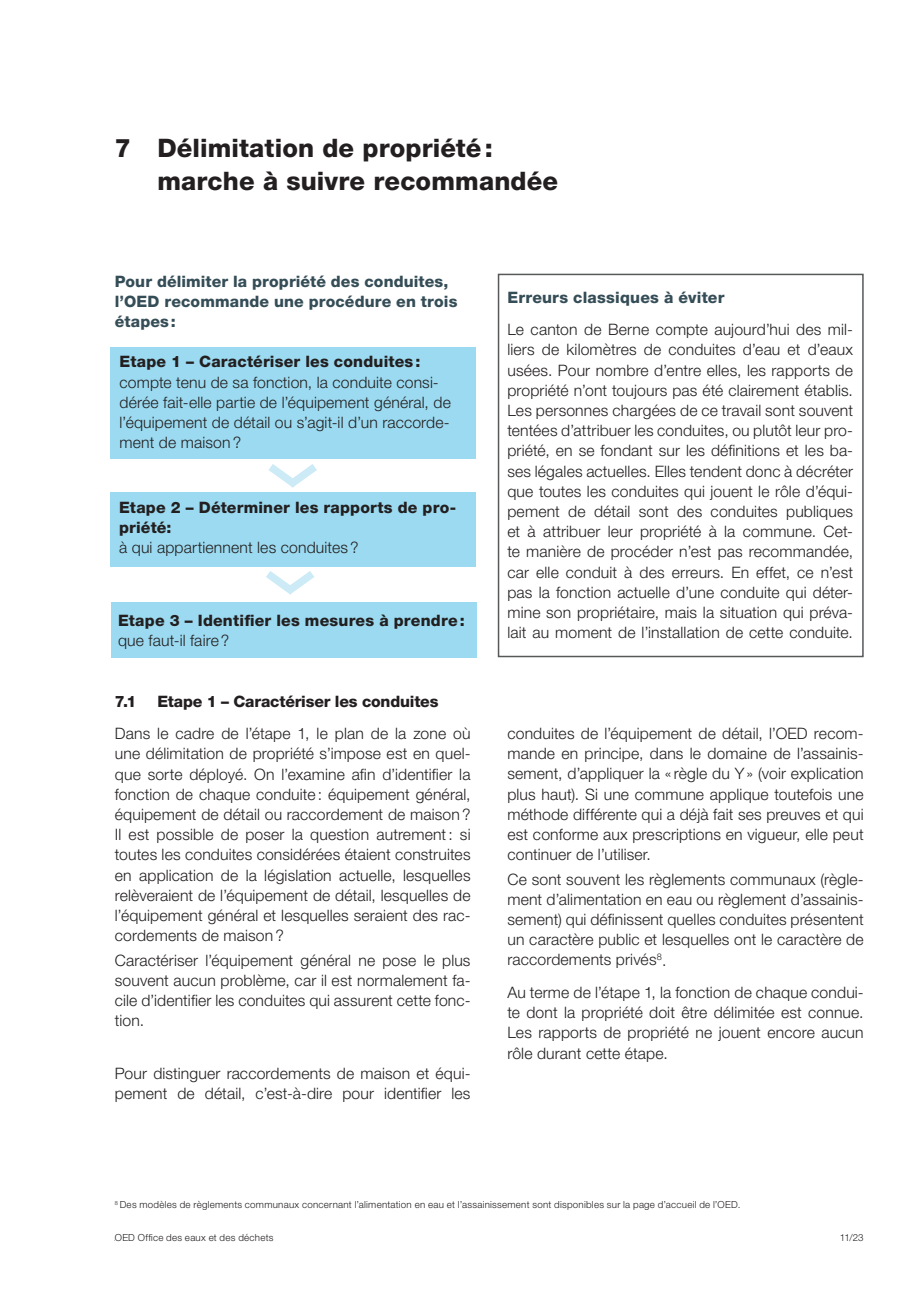
<style>
.page{position:relative;width:919px;height:1289px;background:#fff}
.page>*{position:absolute;margin:0;border:0;box-sizing:border-box;transform-origin:0 0}
.t1{font:800 25.5px/32.2px "Helvetica Neue LT Std";letter-spacing:.005em;color:#231f20}
.t2{font:300 15.75px/20.2px "Helvetica Neue LT Std";letter-spacing:.01em;color:#231f20;text-align:justify}
.t3{font:800 15.75px/20.2px "Helvetica Neue LT Std";letter-spacing:.01em;color:#231f20}
.t4{font:800 15.75px/20.2px "Helvetica Neue LT Std";letter-spacing:.01em;color:#354d57}
.t5{font:800 15.75px "Helvetica Neue LT Std";letter-spacing:-.01em;color:#231f20}
.t6{font:300 9.75px "Helvetica Neue LT Std";letter-spacing:.025em;color:#231f20}
</style>
<div class="page">
<div style="left:110px;top:492px;width:365px;height:74px;background:#9bdaf0"></div>
<div style="left:110px;top:347px;width:365px;height:112px;background:#9bdaf0"></div>
<div style="left:111px;top:601px;width:365px;height:56px;background:#9bdaf0"></div>
<div style="left:497px;top:274px;width:366px;height:383px;border:2px solid #57585a"></div>
<svg style="left:269px;top:464px;width:48px;height:24px"></svg>
<svg style="left:257px;top:566px;width:65px;height:36px"></svg>
<h1 class="t1" style="left:157px;top:132px;width:402px;text-indent:-43px">7 Délimitation de propriété : marche à suivre recommandée</h1>
<p class="t4" style="left:115px;top:271px;width:344px">Pour délimiter la propriété des conduites, l’OED recommande une procédure en trois étapes :</p>
<p class="t3" style="left:119px;top:352px;width:302px">Etape 1 – Caractériser les conduites :</p>
<p class="t2" style="left:119px;top:371px;width:333px;text-align:left">compte tenu de sa fonction, la conduite consi&shy;dérée fait-elle partie de l’équipement général, de l’équipement de détail ou s’agit-il d’un raccorde&shy;ment de maison ?</p>
<p class="t3" style="left:119px;top:497px;width:338px">Etape 2 – Déterminer les rapports de pro&shy;priété:</p>
<p class="t2" style="left:119px;top:537px;width:241px">à qui appartiennent les conduites ?</p>
<p class="t3" style="left:118px;top:610px;width:348px">Etape 3 – Identifier les mesures à prendre :</p>
<p class="t2" style="left:118px;top:630px;width:113px">que faut-il faire ?</p>
<p class="t3" style="left:115px;top:691px;width:23px">7.1</p>
<p class="t5" style="left:157px;top:692px;width:282px">Etape 1 – Caractériser les conduites</p>
<p class="t2" style="left:115px;top:723px;width:357px">Dans le cadre de l’étape 1, le plan de la zone où une délimitation de propriété s’impose est en quel&shy;que sorte déployé. On l’examine afin d’identifier la fonction de chaque conduite : équipement général, équipement de détail ou raccordement de maison ?<br>Il est possible de poser la question autrement : si toutes les conduites considérées étaient construites en application de la législation actuelle, lesquelles relèveraient de l’équipement de détail, lesquelles de l’équipement général et lesquelles seraient des rac&shy;cordements de maison ?</p>
<p class="t2" style="left:115px;top:949px;width:357px">Caractériser l’équipement général ne pose le plus souvent aucun problème, car il est normalement fa&shy;cile d’identifier les conduites qui assurent cette fonc&shy;tion.</p>
<p class="t2" style="left:115px;top:1062px;width:357px">Pour distinguer raccordements de maison et équi&shy;pement de détail, c’est-à-dire pour identifier les</p>
<p class="t4" style="left:507px;top:287px;width:218px">Erreurs classiques à éviter</p>
<p class="t2" style="left:507px;top:319px;width:347px">Le canton de Berne compte aujourd’hui des mil&shy;liers de kilomètres de conduites d’eau et d’eaux usées. Pour nombre d’entre elles, les rapports de propriété n’ont toujours pas été clairement établis.<br>Les personnes chargées de ce travail sont souvent tentées d’attribuer les conduites, ou plutôt leur pro&shy;priété, en se fondant sur les définitions et les ba&shy;ses légales actuelles. Elles tendent donc à décréter que toutes les conduites qui jouent le rôle d’équi&shy;pement de détail sont des conduites publiques et à attribuer leur propriété à la commune. Cet&shy;te manière de procéder n’est pas recommandée, car elle conduit à des erreurs. En effet, ce n’est pas la fonction actuelle d’une conduite qui déter&shy;mine son propriétaire, mais la situation qui préva&shy;lait au moment de l’installation de cette conduite.</p>
<p class="t2" style="left:507px;top:723px;width:358px">conduites de l’équipement de détail, l’OED recom&shy;mande en principe, dans le domaine de l’assainis&shy;sement, d’appliquer la « règle du Y » (voir explication plus haut). Si une commune applique toutefois une méthode différente qui a déjà fait ses preuves et qui est conforme aux prescriptions en vigueur, elle peut continuer de l’utiliser.</p>
<p class="t2" style="left:507px;top:868px;width:358px">Ce sont souvent les règlements communaux (règle&shy;ment d’alimentation en eau ou règlement d’assainis&shy;sement) qui définissent quelles conduites présentent un caractère public et lesquelles ont le caractère de raccordements privés<sup>8</sup>.</p>
<p class="t2" style="left:507px;top:981px;width:358px">Au terme de l’étape 1, la fonction de chaque condui&shy;te dont la propriété doit être délimitée est connue.<br>Les rapports de propriété ne jouent encore aucun rôle durant cette étape.</p>
<p class="t6" style="left:115px;top:1198px;width:627px"><sup>8</sup> Des modèles de règlements communaux concernant l’alimentation en eau et l’assainissement sont disponibles sur la page d’accueil de l’OED.</p>
<p class="t6" style="left:115px;top:1230px;width:139px">AWA Amt für Wasser un Abfall</p>
<p class="t6" style="left:839px;top:1230px;width:25px">11/23</p>
<p class="t6" style="left:115px;top:1230px;width:160px">OED Office des eaux et des déchets</p>
</div>
